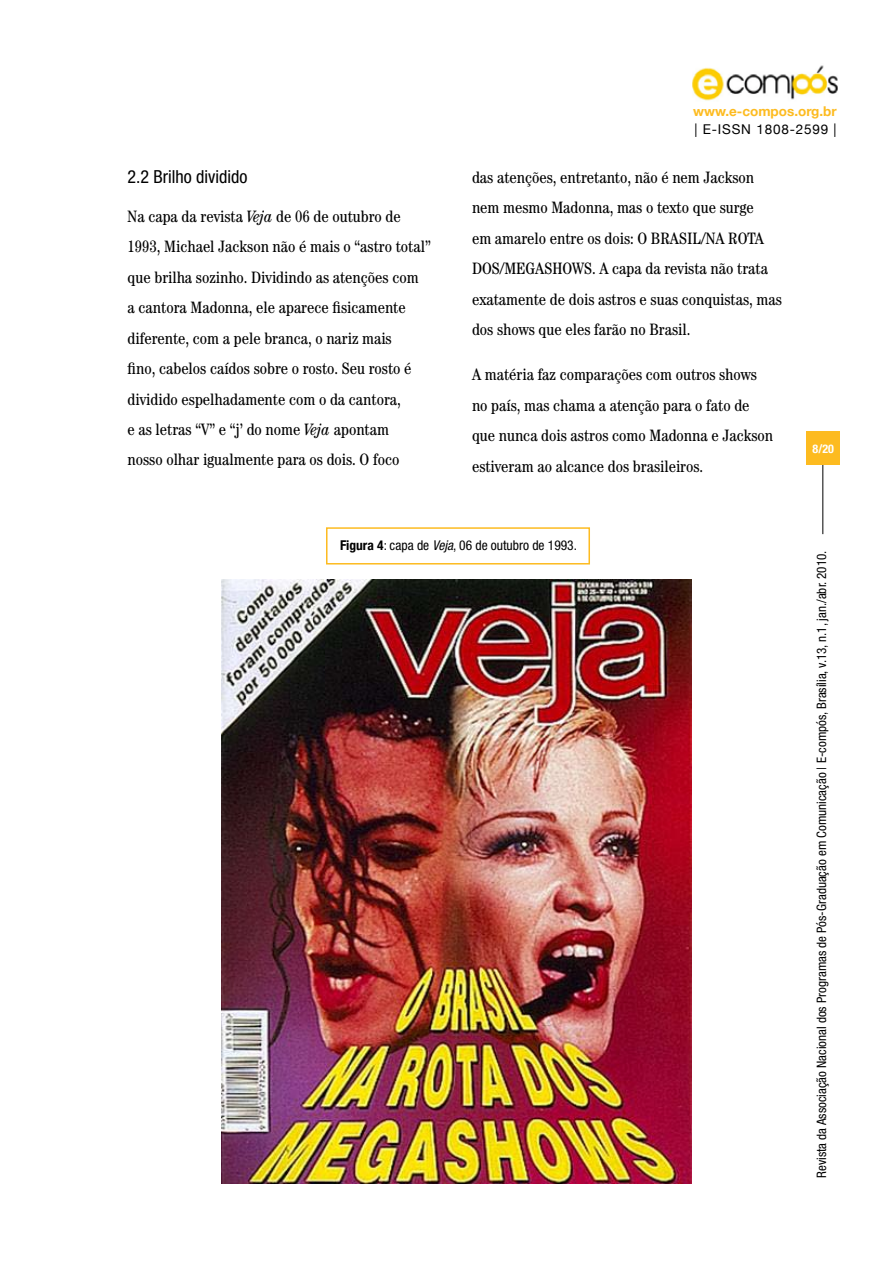
<style>
.page{position:relative;width:893px;height:1263px;background:#fff}
.page>*{position:absolute;margin:0;border:0;box-sizing:border-box;transform-origin:0 0}
.t1{font:condensed 18px "Helvetica Neue LT Std";color:#000}
.t2{font:condensed 16.5px/30.5px "Century";color:#000}
.t3{font:condensed 13.5px "Helvetica Neue LT Std";color:#000}
.t4{font:700 13.5px "Helvetica Neue";color:#fdbb20}
.t5{font:13.5px "Helvetica Neue";letter-spacing:.06em;color:#000}
.t6{font:condensed 13.05px "Helvetica Neue LT Std";color:#000}
.t7{font:700 condensed 12px "Helvetica Neue";color:#fff}
.s1{font-style:italic}
.s2{font-family:"Helvetica Neue";font-weight:700}
</style>
<div class="page">
<hr style="left:822px;top:453px;width:1px;height:81px;background:#000">
<div style="left:806px;top:432px;width:34px;height:33px;background:#fdbb20"></div>
<img style="left:692px;top:65px;width:146px;height:36px">
<div style="left:326px;top:527px;width:264px;height:37px;border:2px solid #fdbb20"></div>
<img style="left:222px;top:580px;width:470px;height:604px">
<p class="t1" style="left:128px;top:166px;width:121px">2.2 Brilho dividido</p>
<p class="t2" style="left:128px;top:201px;width:305px">Na capa da revista <span class="s1">Veja</span> de 06 de outubro de 1993, Michael Jackson não é mais o “astro total” que brilha sozinho. Dividindo as atenções com<br>a cantora Madonna, ele aparece fisicamente diferente, com a pele branca, o nariz mais<br>fino, cabelos caídos sobre o rosto. Seu rosto é dividido espelhadamente com o da cantora,<br>e as letras “V” e “j’ do nome <span class="s1">Veja</span> apontam<br>nosso olhar igualmente para os dois. O foco</p>
<p class="t4" style="left:693px;top:103px;width:145px">www.e-compos.org.br</p>
<p class="t5" style="left:694px;top:121px;width:144px">| E-ISSN 1808-2599 |</p>
<p class="t2" style="left:472px;top:162px;width:311px">das atenções, entretanto, não é nem Jackson nem mesmo Madonna, mas o texto que surge<br>em amarelo entre os dois: O BRASIL/NA ROTA DOS/MEGASHOWS. A capa da revista não trata exatamente de dois astros e suas conquistas, mas dos shows que eles farão no Brasil.</p>
<p class="t2" style="left:472px;top:359px;width:303px">A matéria faz comparações com outros shows no país, mas chama a atenção para o fato de que nunca dois astros como Madonna e Jackson estiveram ao alcance dos brasileiros.</p>
<p class="t7" style="left:813px;top:441px;width:23px">8/20</p>
<p class="t3" style="left:340px;top:538px;width:238px"><span class="s2">Figura 4</span>: capa de <span class="s1">Veja</span>, 06 de outubro de 1993.</p>
<p class="t6" style="left:814px;top:1178px;width:629px;rotate:-90deg">Revista da Associação Nacional dos Programas de Pós-Graduação em Comunicação | E-compós, Brasília, v.13, n.1, jan./abr. 2010.</p>
</div>
